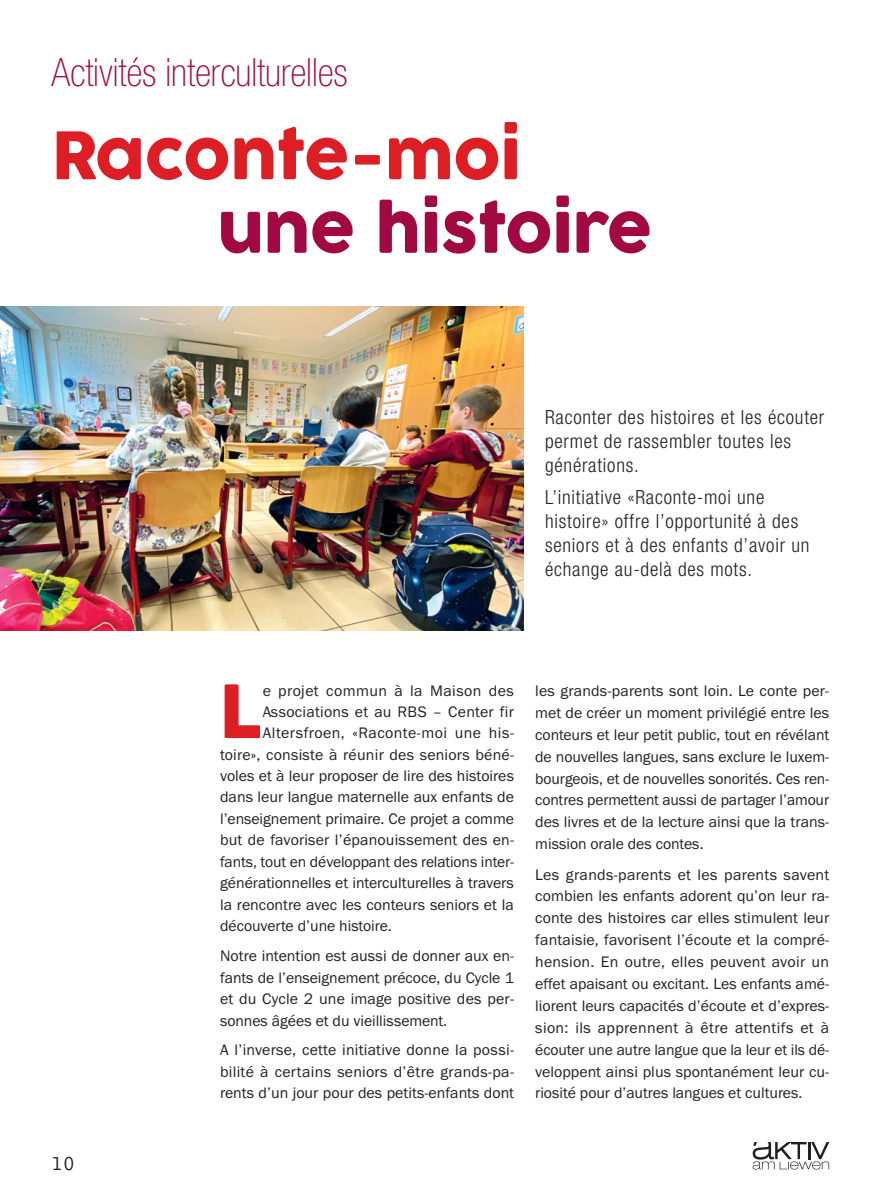
<style>
.page{position:relative;width:893px;height:1191px;background:#fff}
.page>*{position:absolute;margin:0;border:0;box-sizing:border-box;transform-origin:0 0}
.t1{font:72.3px "COCOGOOSE";color:#dd1e25}
.t2{font:64.5px "COCOGOOSE";letter-spacing:-.005em;color:#dd1e25}
.t3{font:64.5px "COCOGOOSE";color:#a20841}
.t4{font:100 condensed 39px "Helvetica Neue";color:#a20841}
.t5{font:21px "Bell Gothic BT";color:#231f20}
.t6{font:300 condensed 19.5px/24px "Helvetica Neue";letter-spacing:.04em;color:#231f20}
.t7{font:15.75px/21.9px "Franklin Gothic Euro Sur Book";color:#231f20;text-align:justify}
.t8{font:15.75px "Franklin Gothic Euro Sur Book";letter-spacing:.025em;color:#231f20}
</style>
<div class="page">
<svg style="left:753px;top:1142px;width:76px;height:27px"></svg>
<img style="left:0;top:306px;width:523px;height:324px">
<h3 class="t4" style="left:51px;top:51px;width:298px">Activités interculturelles</h3>
<h2 class="t2" style="left:51px;top:107px;width:471px">Raconte-moi</h2>
<h2 class="t3" style="left:217px;top:181px;width:437px">une histoire</h2>
<h3 class="t5" style="left:51px;top:1149px;width:25px">10</h3>
<p class="t6" style="left:545px;top:404px;width:281px">Raconter des histoires et les écouter permet de rassembler toutes les générations.</p>
<p class="t6" style="left:545px;top:485px;width:266px">L’initiative «Raconte-moi une histoire» offre l’opportunité à des seniors et à des enfants d’avoir un échange au-delà des mots.</p>
<h1 class="t1" style="left:220px;top:657px;width:44px">L</h1>
<p class="t8" style="left:263px;top:682px;width:253px">e projet commun à la Maison des</p>
<p class="t7" style="left:263px;top:701px;width:253px">Associations et au RBS – Center fir</p>
<p class="t8" style="left:263px;top:724px;width:253px">Altersfroen, «Raconte-moi une his-</p>
<p class="t7" style="left:220px;top:743px;width:295px">toire», consiste à réunir des seniors béné-</p>
<p class="t7" style="left:220px;top:765px;width:295px">voles et à leur proposer de lire des histoires</p>
<p class="t7" style="left:220px;top:786px;width:295px">dans leur langue maternelle aux enfants de</p>
<p class="t7" style="left:220px;top:808px;width:295px">l’enseignement primaire. Ce projet a comme</p>
<p class="t7" style="left:220px;top:829px;width:295px">but de favoriser l’épanouissement des en-</p>
<p class="t7" style="left:220px;top:851px;width:295px">fants, tout en développant des relations inter-</p>
<p class="t7" style="left:220px;top:872px;width:295px">générationnelles et interculturelles à travers</p>
<p class="t7" style="left:220px;top:893px;width:295px">la rencontre avec les conteurs seniors et la</p>
<p class="t7" style="left:220px;top:915px;width:173px">découverte d’une histoire.</p>
<p class="t7" style="left:220px;top:945px;width:295px;line-height:21.5px">Notre intention est aussi de donner aux en&shy;fants de l’enseignement précoce, du Cycle 1 et du Cycle 2 une image positive des per&shy;sonnes âgées et du vieillissement.</p>
<p class="t7" style="left:220px;top:1039px;width:295px;line-height:21.5px">A l’inverse, cette initiative donne la possi&shy;bilité à certains seniors d’être grands-pa&shy;rents d’un jour pour des petits-enfants dont</p>
<p class="t7" style="left:535px;top:680px;width:296px">les grands-parents sont loin. Le conte per&shy;met de créer un moment privilégié entre les conteurs et leur petit public, tout en révélant de nouvelles langues, sans exclure le luxem&shy;bourgeois, et de nouvelles sonorités. Ces ren&shy;contres permettent aussi de partager l’amour des livres et de la lecture ainsi que la trans&shy;mission orale des contes.</p>
<p class="t7" style="left:535px;top:863px;width:296px">Les grands-parents et les parents savent combien les enfants adorent qu’on leur ra&shy;conte des histoires car elles stimulent leur fantaisie, favorisent l’écoute et la compré&shy;hension. En outre, elles peuvent avoir un effet apaisant ou excitant. Les enfants amé&shy;liorent leurs capacités d’écoute et d’expres&shy;sion: ils apprennent à être attentifs et à écouter une autre langue que la leur et ils dé&shy;veloppent ainsi plus spontanément leur cu&shy;riosité pour d’autres langues et cultures.</p>
</div>
